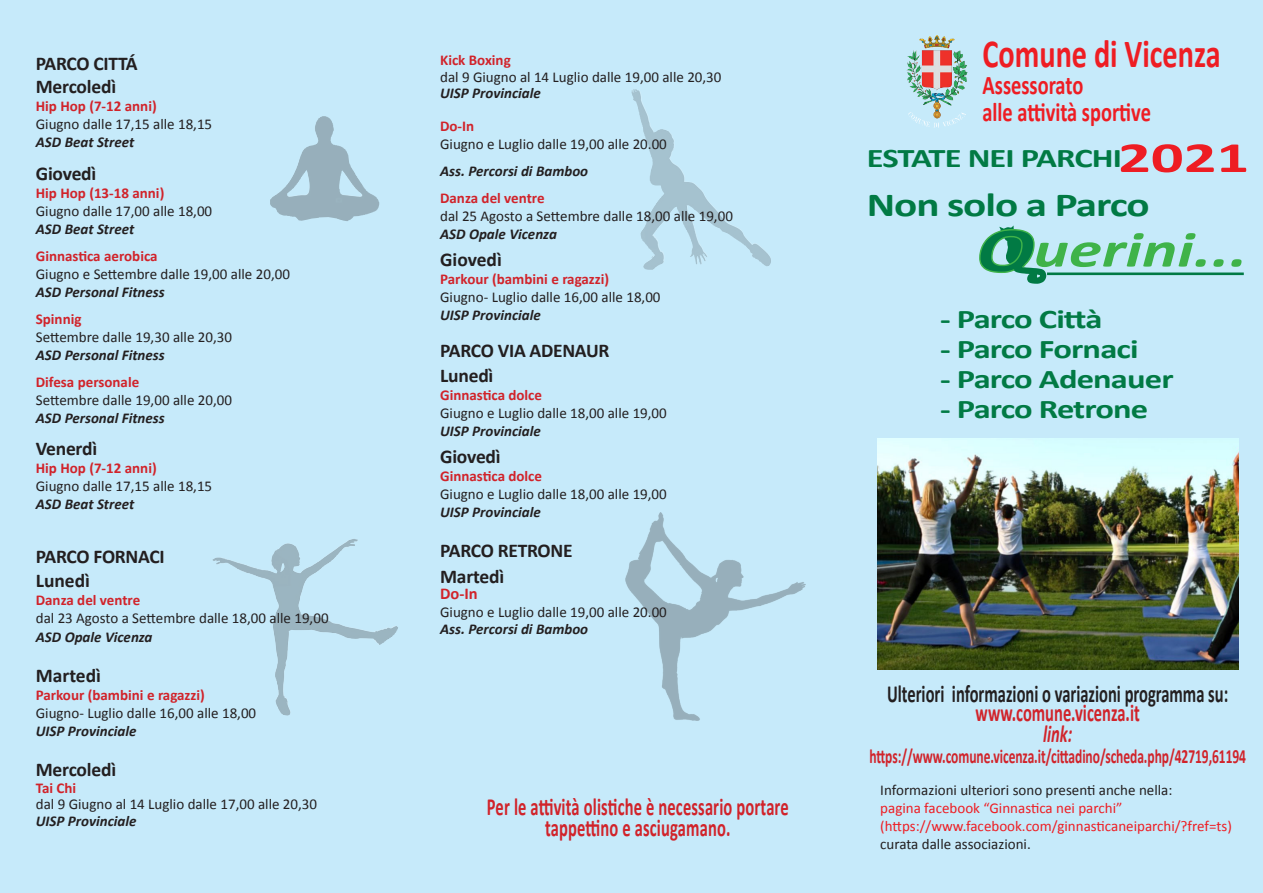
<style>
.page{position:relative;width:1263px;height:893px;background:#c6eafa}
.page>*{position:absolute;margin:0;border:0;box-sizing:border-box;transform-origin:0 0}
.t1{font:italic 700 50.25px "Calibri";color:#3fb349;scale:1.33 1}
.t2{font:700 43.05px "Calibri";color:#ee1d23;scale:1.5 1}
.t3{font:700 40.05px "Calibri";color:#ee1d23;scale:.76 1}
.t4{font:700 33.75px "Calibri";letter-spacing:-.025em;color:#017a44;scale:1.28 1}
.t5{font:700 27px "Calibri";letter-spacing:-.025em;color:#017a44;scale:1.28 1}
.t6{font:700 27px "Calibri";color:#ee1d23;scale:.76 1}
.t7{font:700 24.75px "Calibri";letter-spacing:.01em;color:#d1232a;scale:.67 1}
.t8{font:700 24.75px "Calibri";color:#231f20;scale:.67 1}
.t9{font:italic 700 24.75px "Calibri";color:#d1232a;scale:.67 1}
.t10{font:700 20.25px "Calibri";letter-spacing:-.005em;color:#d1232a;scale:.67 1}
.t11{font:700 19.5px "Calibri";letter-spacing:-.01em;color:#231f20}
.t12{font:700 16.5px "Calibri";color:#d1232a}
.t13{font:15px "Calibri";color:#231f20}
.t14{font:italic 700 15px "Calibri";color:#231f20}
.t15{font:700 15px "Calibri";color:#d1232a}
.t16{font:15px/18px "Calibri";color:#ee1d23}
.s1{color:#231f20}
</style>
<div class="page">
<img style="left:919px;top:35px;width:36px;height:14px">
<svg style="left:979px;top:225px;width:72px;height:59px"></svg>
<hr style="left:1047px;top:272px;width:197px;height:3px;background:#017a44">
<img style="left:270px;top:116px;width:109px;height:105px">
<img style="left:212px;top:542px;width:135px;height:31px">
<img style="left:631px;top:89px;width:34px;height:181px">
<img style="left:626px;top:513px;width:179px;height:208px">
<img style="left:877px;top:438px;width:362px;height:231px">
<p class="t11" style="left:36px;top:51px;width:103px">PARCO CITTÁ</p>
<p class="t11" style="left:36px;top:75px;width:82px">Mercoledì</p>
<p class="t15" style="left:36px;top:97px;width:122px">Hip Hop (7-12 anni)</p>
<p class="t13" style="left:36px;top:115px;width:178px">Giugno dalle 17,15 alle 18,15</p>
<p class="t14" style="left:36px;top:133px;width:100px">ASD Beat Street</p>
<p class="t11" style="left:36px;top:161px;width:62px">Giovedì</p>
<p class="t15" style="left:36px;top:184px;width:130px">Hip Hop (13-18 anni)</p>
<p class="t13" style="left:36px;top:202px;width:178px">Giugno dalle 17,00 alle 18,00</p>
<p class="t14" style="left:36px;top:220px;width:100px">ASD Beat Street</p>
<p class="t15" style="left:36px;top:247px;width:123px">Ginnastica aerobica</p>
<p class="t13" style="left:36px;top:265px;width:256px">Giugno e Settembre dalle 19,00 alle 20,00</p>
<p class="t14" style="left:36px;top:283px;width:130px">ASD Personal Fitness</p>
<p class="t15" style="left:36px;top:310px;width:47px">Spinnig</p>
<p class="t13" style="left:36px;top:328px;width:198px">Settembre dalle 19,30 alle 20,30</p>
<p class="t14" style="left:36px;top:346px;width:130px">ASD Personal Fitness</p>
<p class="t15" style="left:36px;top:373px;width:105px">Difesa personale</p>
<p class="t13" style="left:36px;top:391px;width:198px">Settembre dalle 19,00 alle 20,00</p>
<p class="t14" style="left:36px;top:409px;width:130px">ASD Personal Fitness</p>
<p class="t11" style="left:36px;top:437px;width:63px">Venerdì</p>
<p class="t15" style="left:36px;top:459px;width:122px">Hip Hop (7-12 anni)</p>
<p class="t13" style="left:36px;top:477px;width:178px">Giugno dalle 17,15 alle 18,15</p>
<p class="t14" style="left:36px;top:495px;width:100px">ASD Beat Street</p>
<p class="t11" style="left:36px;top:545px;width:130px">PARCO FORNACI</p>
<p class="t11" style="left:36px;top:568px;width:56px">Lunedì</p>
<p class="t15" style="left:36px;top:590px;width:106px">Danza del ventre</p>
<p class="t13" style="left:36px;top:608px;width:294px">dal 23 Agosto a Settembre dalle 18,00 alle 19,00</p>
<p class="t14" style="left:36px;top:628px;width:118px">ASD Opale Vicenza</p>
<p class="t11" style="left:36px;top:664px;width:67px">Martedì</p>
<p class="t15" style="left:36px;top:686px;width:171px">Parkour (bambini e ragazzi)</p>
<p class="t13" style="left:36px;top:704px;width:222px">Giugno- Luglio dalle 16,00 alle 18,00</p>
<p class="t14" style="left:36px;top:722px;width:102px">UISP Provinciale</p>
<p class="t11" style="left:36px;top:758px;width:82px">Mercoledì</p>
<p class="t15" style="left:36px;top:778px;width:42px">Tai Chi</p>
<p class="t13" style="left:36px;top:795px;width:283px">dal 9 Giugno al 14 Luglio dalle 17,00 alle 20,30</p>
<p class="t14" style="left:36px;top:811px;width:102px">UISP Provinciale</p>
<p class="t15" style="left:440px;top:51px;width:72px">Kick Boxing</p>
<p class="t13" style="left:440px;top:67px;width:283px">dal 9 Giugno al 14 Luglio dalle 19,00 alle 20,30</p>
<p class="t14" style="left:440px;top:84px;width:102px">UISP Provinciale</p>
<p class="t15" style="left:440px;top:117px;width:36px">Do-In</p>
<p class="t13" style="left:440px;top:135px;width:228px">Giugno e Luglio dalle 19,00 alle 20.00</p>
<p class="t14" style="left:440px;top:162px;width:150px">Ass. Percorsi di Bamboo</p>
<p class="t15" style="left:440px;top:189px;width:106px">Danza del ventre</p>
<p class="t13" style="left:440px;top:207px;width:294px">dal 25 Agosto a Settembre dalle 18,00 alle 19,00</p>
<p class="t14" style="left:440px;top:225px;width:118px">ASD Opale Vicenza</p>
<p class="t11" style="left:440px;top:248px;width:63px">Giovedì</p>
<p class="t15" style="left:440px;top:270px;width:171px">Parkour (bambini e ragazzi)</p>
<p class="t13" style="left:440px;top:288px;width:222px">Giugno- Luglio dalle 16,00 alle 18,00</p>
<p class="t14" style="left:440px;top:306px;width:102px">UISP Provinciale</p>
<p class="t11" style="left:440px;top:339px;width:171px">PARCO VIA ADENAUR</p>
<p class="t11" style="left:440px;top:364px;width:55px">Lunedì</p>
<p class="t15" style="left:440px;top:386px;width:103px">Ginnastica dolce</p>
<p class="t13" style="left:440px;top:404px;width:228px">Giugno e Luglio dalle 18,00 alle 19,00</p>
<p class="t14" style="left:440px;top:422px;width:102px">UISP Provinciale</p>
<p class="t11" style="left:440px;top:445px;width:62px">Giovedì</p>
<p class="t15" style="left:440px;top:467px;width:103px">Ginnastica dolce</p>
<p class="t13" style="left:440px;top:485px;width:228px">Giugno e Luglio dalle 18,00 alle 19,00</p>
<p class="t14" style="left:440px;top:503px;width:102px">UISP Provinciale</p>
<p class="t11" style="left:440px;top:539px;width:134px">PARCO RETRONE</p>
<p class="t11" style="left:440px;top:564px;width:66px">Martedì</p>
<p class="t12" style="left:440px;top:583px;width:39px">Do-In</p>
<p class="t13" style="left:440px;top:603px;width:228px">Giugno e Luglio dalle 19,00 alle 20.00</p>
<p class="t14" style="left:440px;top:619px;width:150px">Ass. Percorsi di Bamboo</p>
<p class="t7" style="left:487px;top:791px;width:452px">Per le attività olistiche è necessario portare</p>
<p class="t7" style="left:545px;top:812px;width:278px">tappettino e asciugamano.</p>
<p class="t3" style="left:982px;top:29px;width:315px">Comune di Vicenza</p>
<p class="t6" style="left:982px;top:68px;width:134px">Assessorato</p>
<p class="t6" style="left:982px;top:95px;width:223px">alle attività sportive</p>
<p class="t5" style="left:867px;top:141px;width:201px">ESTATE NEI PARCHI</p>
<p class="t2" style="left:1118px;top:131px;width:89px">2021</p>
<p class="t4" style="left:867px;top:184px;width:223px">Non solo a Parco</p>
<p class="t1" style="left:1033px;top:219px;width:162px">uerini...</p>
<p class="t5" style="left:940px;top:302px;width:128px">- Parco Città</p>
<p class="t5" style="left:940px;top:332px;width:157px">- Parco Fornaci</p>
<p class="t5" style="left:940px;top:362px;width:184px">- Parco Adenauer</p>
<p class="t5" style="left:940px;top:392px;width:164px">- Parco Retrone</p>
<p class="t8" style="left:887px;top:678px;width:511px">Ulteriori informazioni o variazioni programma su:</p>
<p class="t7" style="left:976px;top:698px;width:246px">www.comune.vicenza.it</p>
<p class="t9" style="left:1043px;top:719px;width:45px">link:</p>
<p class="t10" style="left:869px;top:744px;width:564px">https://www.comune.vicenza.it/cittadino/scheda.php/42719,61194</p>
<p class="t13" style="left:880px;top:780px;width:294px">Informazioni ulteriori sono presenti anche nella:</p>
<p class="t16" style="left:880px;top:798px;width:244px">pagina facebook “Ginnastica nei parchi”</p>
<p class="t16" style="left:880px;top:816px;width:353px">(https://www.facebook.com/ginnasticaneiparchi/?fref=ts) <span class="s1">curata dalle associazioni.</span></p>
</div>
